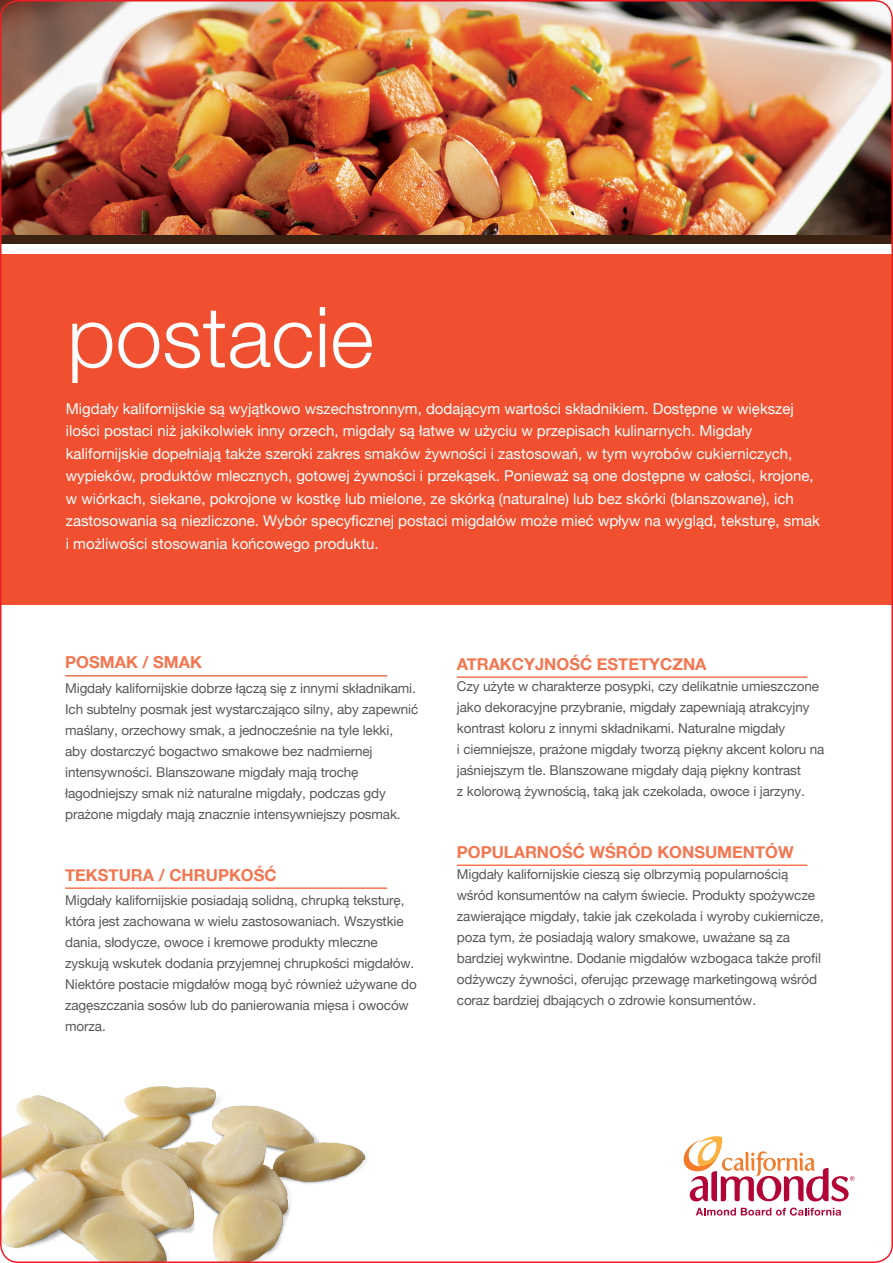
<style>
.page{position:relative;width:893px;height:1263px;background:#fff}
.page>*{position:absolute;margin:0;border:0;box-sizing:border-box;transform-origin:0 0}
.t1{font:300 84px "Helvetica Neue";color:#fff}
.t2{font:700 16.5px "Helvetica Neue";color:#f37650}
.t3{font:15px/22.5px "Helvetica Neue";color:#fff}
.t4{font:13.5px/21px "Helvetica Neue";letter-spacing:-.01em;color:#57585a}
</style>
<div class="page">
<img style="left:0;top:1086px;width:366px;height:177px">
<img style="left:0;top:0;width:893px;height:235px">
<hr style="left:457px;top:676px;width:350px;height:2px;background:#f37650">
<hr style="left:457px;top:864px;width:350px;height:2px;background:#f37650">
<div style="left:0;top:254px;width:893px;height:351px;background:#f0502f"></div>
<hr style="left:65px;top:675px;width:322px;height:1px;background:#f37650">
<hr style="left:65px;top:887px;width:322px;height:2px;background:#f37650">
<div style="left:0;top:235px;width:893px;height:9px;background:#3a2111"></div>
<svg style="left:696px;top:1207px;width:145px;height:8px"></svg>
<svg style="left:683px;top:1136px;width:171px;height:65px"></svg>
<p class="t1" style="left:67px;top:286px;width:308px">postacie</p>
<p class="t3" style="left:66px;top:397px;width:756px">Migdały kalifornijskie są wyjątkowo wszechstronnym, dodającym wartości składnikiem. Dostępne w większej ilości postaci niż jakikolwiek inny orzech, migdały są łatwe w użyciu w przepisach kulinarnych. Migdały kalifornijskie dopełniają także szeroki zakres smaków żywności i zastosowań, w tym wyrobów cukierniczych, wypieków, produktów mlecznych, gotowej żywności i przekąsek. Ponieważ są one dostępne w całości, krojone, w wiórkach, siekane, pokrojone w kostkę lub mielone, ze skórką (naturalne) lub bez skórki (blanszowane), ich zastosowania są niezliczone. Wybór specyficznej postaci migdałów może mieć wpływ na wygląd, teksturę, smak i możliwości stosowania końcowego produktu.</p>
<p class="t2" style="left:65px;top:652px;width:138px">POSMAK / SMAK</p>
<p class="t4" style="left:65px;top:677px;width:355px">Migdały kalifornijskie dobrze łączą się z innymi składnikami.<br>Ich subtelny posmak jest wystarczająco silny, aby zapewnić maślany, orzechowy smak, a jednocześnie na tyle lekki,<br>aby dostarczyć bogactwo smakowe bez nadmiernej intensywności. Blanszowane migdały mają trochę łagodniejszy smak niż naturalne migdały, podczas gdy prażone migdały mają znacznie intensywniejszy posmak.</p>
<p class="t2" style="left:65px;top:864px;width:213px">TEKSTURA / CHRUPKOŚĆ</p>
<p class="t4" style="left:65px;top:889px;width:353px">Migdały kalifornijskie posiadają solidną, chrupką teksturę, która jest zachowana w wielu zastosowaniach. Wszystkie dania, słodycze, owoce i kremowe produkty mleczne zyskują wskutek dodania przyjemnej chrupkości migdałów.<br>Niektóre postacie migdałów mogą być również używane do zagęszczania sosów lub do panierowania mięsa i owoców morza.</p>
<p class="t2" style="left:457px;top:653px;width:251px">ATRAKCYJNOŚĆ ESTETYCZNA</p>
<p class="t4" style="left:457px;top:675px;width:369px">Czy użyte w charakterze posypki, czy delikatnie umieszczone jako dekoracyjne przybranie, migdały zapewniają atrakcyjny kontrast koloru z innymi składnikami. Naturalne migdały<br>i ciemniejsze, prażone migdały tworzą piękny akcent koloru na jaśniejszym tle. Blanszowane migdały dają piękny kontrast<br>z kolorową żywnością, taką jak czekolada, owoce i jarzyny.</p>
<p class="t2" style="left:457px;top:842px;width:338px">POPULARNOŚĆ WŚRÓD KONSUMENTÓW</p>
<p class="t4" style="left:457px;top:863px;width:368px">Migdały kalifornijskie cieszą się olbrzymią popularnością wśród konsumentów na całym świecie. Produkty spożywcze zawierające migdały, takie jak czekolada i wyroby cukiernicze, poza tym, że posiadają walory smakowe, uważane są za bardziej wykwintne. Dodanie migdałów wzbogaca także profil odżywczy żywności, oferując przewagę marketingową wśród coraz bardziej dbających o zdrowie konsumentów.</p>
</div>
